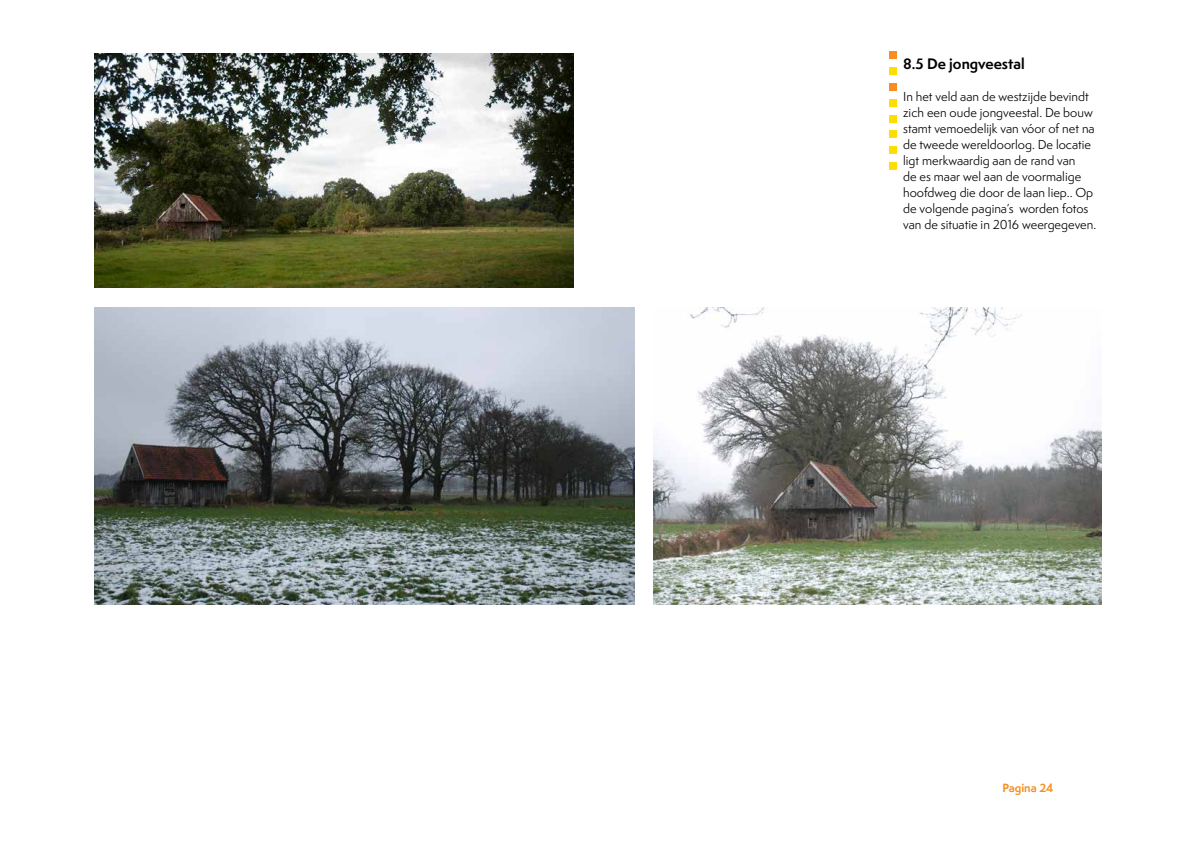
<style>
.page{position:relative;width:1191px;height:842px;background:#fff}
.page>*{position:absolute;margin:0;border:0;box-sizing:border-box;transform-origin:0 0}
.t1{font:700 14px "Semplicita Pro";color:#000}
.t2{font:12px/16px "Semplicita Pro";color:#000}
.t3{font:700 11px "Semplicita Pro";color:#f78e1e}
</style>
<div class="page">
<div style="left:889px;top:115px;width:7px;height:7px;background:#fd0"></div>
<div style="left:889px;top:130px;width:7px;height:8px;background:#fd0"></div>
<div style="left:889px;top:146px;width:7px;height:8px;background:#fd0"></div>
<div style="left:889px;top:162px;width:7px;height:8px;background:#fd0"></div>
<div style="left:889px;top:99px;width:7px;height:8px;background:#fd0"></div>
<div style="left:889px;top:83px;width:7px;height:8px;background:#f78e1e"></div>
<div style="left:889px;top:67px;width:7px;height:8px;background:#fd0"></div>
<div style="left:889px;top:51px;width:7px;height:8px;background:#f78e1e"></div>
<img style="left:95px;top:53px;width:478px;height:234px">
<img style="left:95px;top:308px;width:540px;height:297px">
<img style="left:653px;top:308px;width:448px;height:297px">
<p class="t1" style="left:903px;top:53px;width:123px">8.5 De jongveestal</p>
<p class="t2" style="left:903px;top:88px;width:195px">In het veld aan de westzijde bevindt zich een oude jongveestal. De bouw stamt vemoedelijk van vóor of net na de tweede wereldoorlog. De locatie ligt merkwaardig aan de rand van<br>de es maar wel aan de voormalige hoofdweg die door de laan liep.. Op de volgende pagina’s worden fotos van de situatie in 2016 weergegeven.</p>
<p class="t3" style="left:1002px;top:779px;width:53px">Pagina 24</p>
</div>
